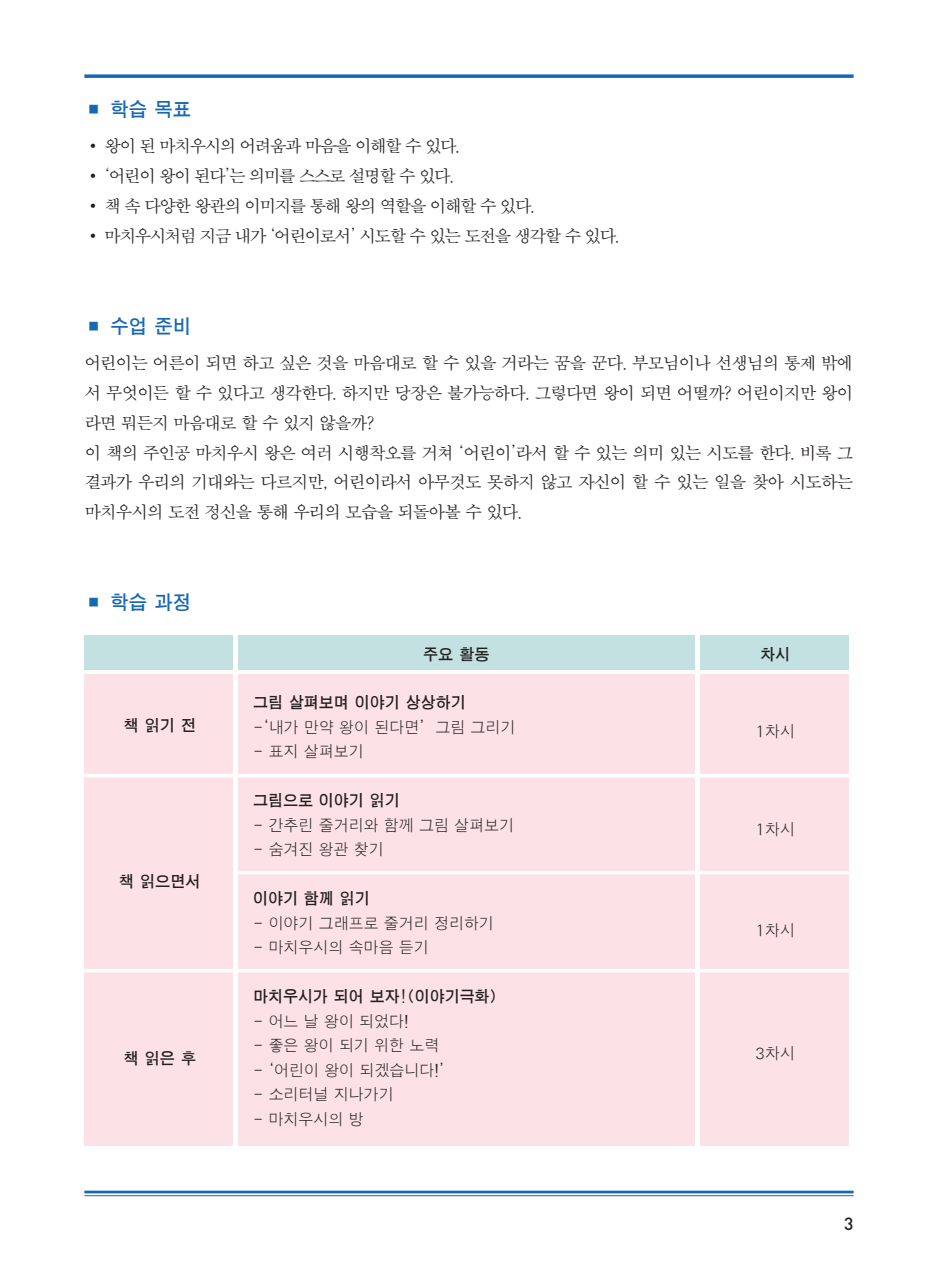
<style>
.page{position:relative;width:933px;height:1275px;background:#fff}
.page>*{position:absolute;margin:0;border:0;box-sizing:border-box;transform-origin:0 0}
.t1{font:19.25px "SMT Gothic Std";color:#1768b4}
.t2{font:500 17.5px "DIN";color:#231f20}
.t3{font:17.15px/29.8px "SMSS Myung Jo 10 Std";letter-spacing:-.09em;color:#231f20}
.t4{font:17.15px "SMSS Myung Jo 10 Std";letter-spacing:-.12em;color:#231f20}
.t5{font:15.75px "SM3 J Gothic 01";color:#231f20;scale:.95 1}
.t6{font:15.75px "SMT Gothic Std";color:#231f20;scale:.95 1}
.t7{font:15.75px "SMT Gothic Std";color:#231f20;scale:.96 1}
</style>
<div class="page">
<svg style="left:84px;top:74px;width:769px;height:4px;background:#337abd"></svg>
<hr style="left:84px;top:1191px;width:769px;height:2px;background:#1768b4">
<hr style="left:84px;top:1195px;width:769px;height:1px;background:#1768b4">
<div style="left:84px;top:635px;width:149px;height:35px;background:#c3e1e0"></div>
<div style="left:84px;top:675px;width:149px;height:471px;background:#fce2e6"></div>
<div style="left:238px;top:635px;width:456px;height:35px;background:#c3e1e0"></div>
<div style="left:238px;top:675px;width:456px;height:471px;background:#fce2e6"></div>
<div style="left:699px;top:635px;width:149px;height:35px;background:#c3e1e0"></div>
<div style="left:699px;top:675px;width:149px;height:471px;background:#fce2e6"></div>
<hr style="left:84px;top:774px;width:769px;height:3px;background:#fff">
<hr style="left:238px;top:871px;width:618px;height:3px;background:#fff">
<hr style="left:82px;top:969px;width:774px;height:3px;background:#fff">
<p class="t1" style="left:84px;top:99px;width:108px">■ 학습 목표</p>
<p class="t4" style="left:84px;top:138px;width:377px">• 왕이 된 마치우시의 어려움과 마음을 이해할 수 있다.</p>
<p class="t4" style="left:84px;top:167px;width:371px">• ‘어린이 왕이 된다’는 의미를 스스로 설명할 수 있다.</p>
<p class="t4" style="left:84px;top:197px;width:452px">• 책 속 다양한 왕관의 이미지를 통해 왕의 역할을 이해할 수 있다.</p>
<p class="t4" style="left:84px;top:227px;width:537px">• 마치우시처럼 지금 내가 ‘어린이로서’ 시도할 수 있는 도전을 생각할 수 있다.</p>
<p class="t1" style="left:84px;top:316px;width:108px">■ 수업 준비</p>
<p class="t3" style="left:84px;top:349px;width:770px">어린이는 어른이 되면 하고 싶은 것을 마음대로 할 수 있을 거라는 꿈을 꾼다. 부모님이나 선생님의 통제 밖에 서 무엇이든 할 수 있다고 생각한다. 하지만 당장은 불가능하다. 그렇다면 왕이 되면 어떨까? 어린이지만 왕이 라면 뭐든지 마음대로 할 수 있지 않을까?<br>이 책의 주인공 마치우시 왕은 여러 시행착오를 거쳐 ‘어린이’라서 할 수 있는 의미 있는 시도를 한다. 비록 그 결과가 우리의 기대와는 다르지만, 어린이라서 아무것도 못하지 않고 자신이 할 수 있는 일을 찾아 시도하는 마치우시의 도전 정신을 통해 우리의 모습을 되돌아볼 수 있다.</p>
<p class="t1" style="left:84px;top:593px;width:108px">■ 학습 과정</p>
<p class="t7" style="left:123px;top:717px;width:77px">책 읽기 전</p>
<p class="t7" style="left:119px;top:873px;width:87px">책 읽으면서</p>
<p class="t7" style="left:123px;top:1050px;width:77px">책 읽은 후</p>
<p class="t7" style="left:423px;top:646px;width:71px">주요 활동</p>
<p class="t6" style="left:253px;top:694px;width:225px">그림 살펴보며 이야기 상상하기</p>
<p class="t5" style="left:253px;top:719px;width:278px">-‘내가 만약 왕이 된다면’ 그림 그리기</p>
<p class="t5" style="left:253px;top:744px;width:118px">- 표지 살펴보기</p>
<p class="t6" style="left:253px;top:792px;width:156px">그림으로 이야기 읽기</p>
<p class="t5" style="left:253px;top:817px;width:276px">- 간추린 줄거리와 함께 그림 살펴보기</p>
<p class="t5" style="left:253px;top:842px;width:139px">- 숨겨진 왕관 찾기</p>
<p class="t6" style="left:253px;top:890px;width:124px">이야기 함께 읽기</p>
<p class="t5" style="left:253px;top:915px;width:255px">- 이야기 그래프로 줄거리 정리하기</p>
<p class="t5" style="left:253px;top:940px;width:186px">- 마치우시의 속마음 듣기</p>
<p class="t6" style="left:253px;top:989px;width:258px">마치우시가 되어 보자!(이야기극화)</p>
<p class="t5" style="left:253px;top:1013px;width:165px">- 어느 날 왕이 되었다!</p>
<p class="t5" style="left:253px;top:1038px;width:197px">- 좋은 왕이 되기 위한 노력</p>
<p class="t5" style="left:253px;top:1062px;width:203px">- ‘어린이 왕이 되겠습니다!’</p>
<p class="t5" style="left:253px;top:1087px;width:149px">- 소리터널 지나가기</p>
<p class="t5" style="left:253px;top:1111px;width:118px">- 마치우시의 방</p>
<p class="t7" style="left:760px;top:646px;width:33px">차시</p>
<p class="t5" style="left:755px;top:723px;width:43px">1차시</p>
<p class="t5" style="left:755px;top:821px;width:43px">1차시</p>
<p class="t5" style="left:755px;top:922px;width:43px">1차시</p>
<p class="t5" style="left:755px;top:1045px;width:43px">3차시</p>
<p class="t2" style="left:844px;top:1213px;width:11px">3</p>
</div>
